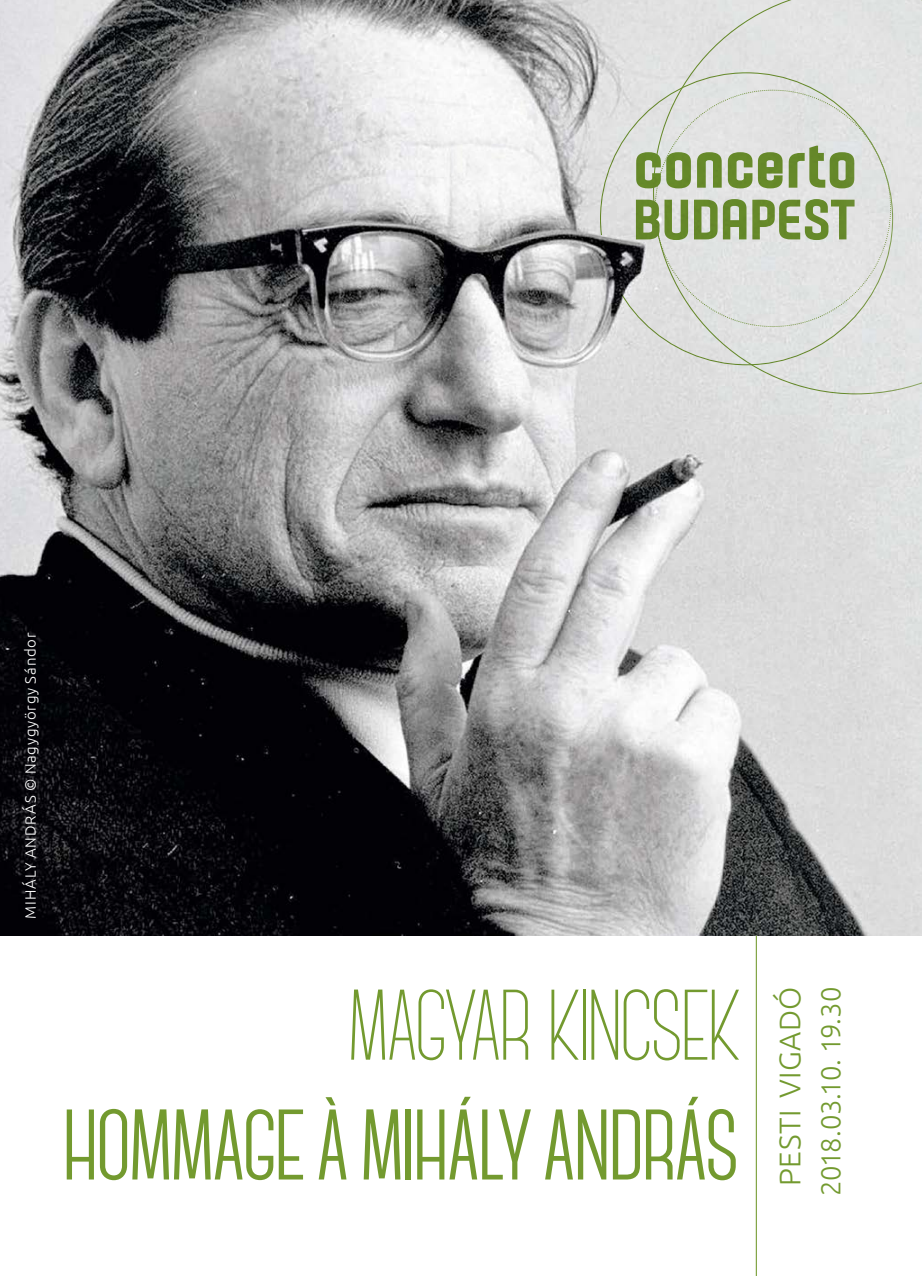
<style>
.page{position:relative;width:922px;height:1276px;background:#fff}
.page>*{position:absolute;margin:0;border:0;box-sizing:border-box;transform-origin:0 0}
.t1{font:700 100px "Canter";letter-spacing:-.035em;color:#739a2f}
.t2{font:300 100px "Canter";letter-spacing:-.035em;color:#739a2f}
.t3{font:300 30px "Ubuntu";letter-spacing:.01em;color:#739a2f}
.t4{font:300 27.5px "Ubuntu";letter-spacing:-.03em;color:#739a2f}
.t5{font:300 15px "Ubuntu";letter-spacing:.06em;color:#fff}
</style>
<div class="page">
<img style="left:0;top:0;width:921px;height:935px">
<hr style="left:755px;top:935px;width:1px;height:341px;background:#739a2f">
<div style="left:653px;top:0;width:268px;height:394px;background:#e1e2e2"></div>
<svg style="left:646px;top:90px;width:244px;height:237px;background:#ccd3c3"></svg>
<img style="left:451px;top:89px;width:195px;height:287px">
<p class="t5" style="left:21px;top:918px;width:288px;rotate:-90deg">Mihály András © Nagygyörgy Sándor</p>
<h1 class="t2" style="left:347px;top:978px;width:388px">MAGYAR KINCSEK</h1>
<h1 class="t1" style="left:61px;top:1096px;width:680px">HOMMAGE À MIHÁLY ANDRÁS</h1>
<h2 class="t3" style="left:771px;top:1185px;width:200px;rotate:-90deg">Pesti Vigadó</h2>
<h3 class="t4" style="left:814px;top:1196px;width:211px;rotate:-90deg">2018.03.10. 19.30</h3>
</div>
